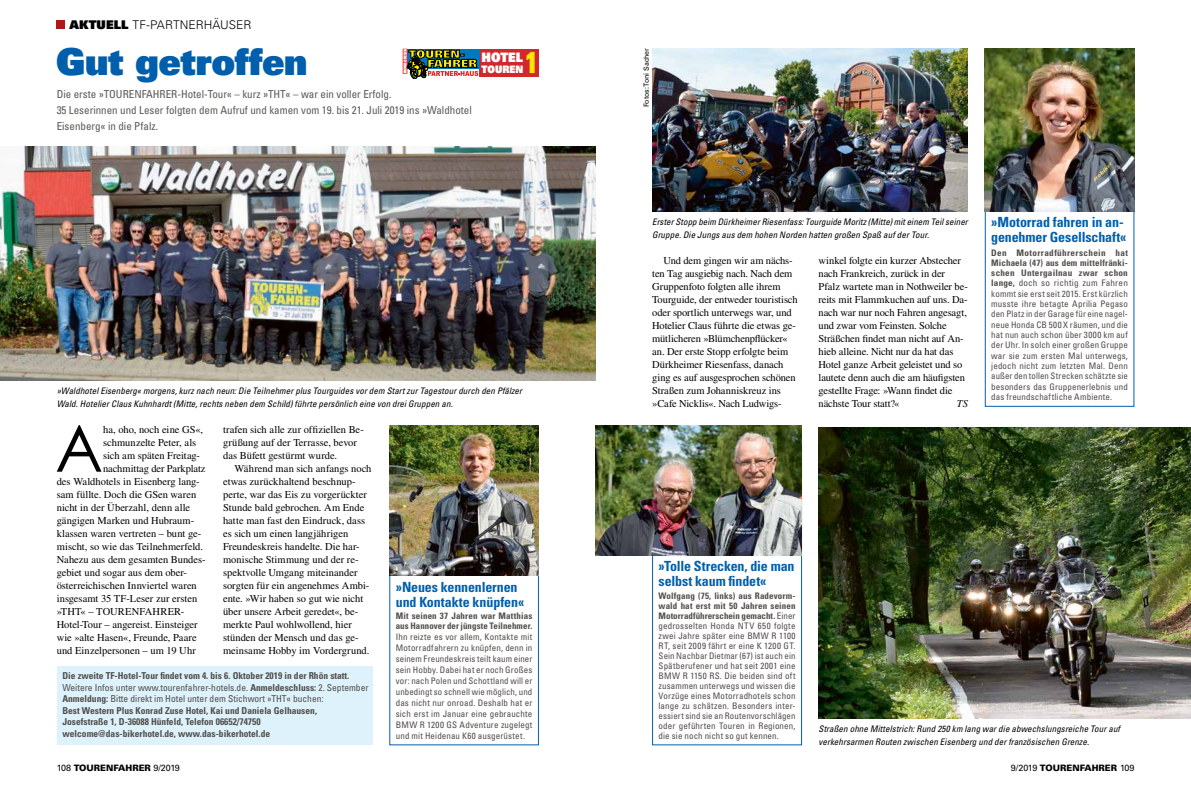
<style>
.page{position:relative;width:1191px;height:794px;background:#fff}
.page>*{position:absolute;margin:0;border:0;box-sizing:border-box;transform-origin:0 0}
.t1{font:64.8px "Century Gothic";color:#000}
.t2{font:37px "Univers LT Std X Black";letter-spacing:-.01em;color:#005fac}
.t3{font:700 condensed 28.8px "Univers LT Std";color:#ffea00;scale:.9 1}
.t4{font:700 condensed 14px/15px "Univers LT Std";letter-spacing:-.01em;color:#005fac}
.t5{font:13px "Univers LT Std X Black";color:#fff;scale:.92 1}
.t6{font:300 12px "Univers LT Std";color:#000}
.t7{font:condensed 11px/16px "Univers LT Std";color:#5c5956}
.t8{font:10.5px/13px "Times LT Std";letter-spacing:-.005em;color:#000}
.t9{font:10.5px "Times LT Std";letter-spacing:.02em;color:#000}
.t10{font:italic 10.5px "Times LT Std";color:#000}
.t11{font:10.2px "Univers LT Std X Black";color:#fff;scale:.92 1}
.t12{font:700 condensed 9.5px/11.5px "Univers LT Std";color:#514e4b}
.t13{font:condensed 9px/10.3px "Univers LT Std";letter-spacing:.01em;color:#514e4b;text-align:justify}
.t14{font:italic condensed 9px/13px "Univers LT Std";letter-spacing:.01em;color:#000}
.t15{font:700 condensed 9px/10px "Univers LT Std";letter-spacing:.01em;color:#514e4b}
.t16{font:900 8.8px "Univers LT Std";color:#000}
.t17{font:7px "Univers LT Std";color:#000}
.s1{font-family:"Univers LT Std X Black";font-weight:400}
.s2{font-weight:400}
.s3{font-weight:700}
.s4{font-weight:400;font-size:9px}
</style>
<div class="page">
<div style="left:57px;top:20px;width:8px;height:9px;background:#b11716"></div>
<div style="left:985px;top:48px;width:149px;height:359px;border:1px solid #005fac"></div>
<div style="left:652px;top:441px;width:150px;height:304px;border:1px solid #005fac"></div>
<div style="left:389px;top:425px;width:150px;height:320px;border:1px solid #005fac"></div>
<svg style="left:403px;top:48px;width:136px;height:29px"></svg>
<div style="left:479px;top:49px;width:60px;height:27px;background:#d2282d"></div>
<div style="left:407px;top:49px;width:72px;height:19px;background:#0078c0"></div>
<svg style="left:527px;top:52px;width:7px;height:21px"></svg>
<svg style="left:403px;top:49px;width:75px;height:30px"></svg>
<div style="left:57px;top:667px;width:315px;height:78px;background:#ddf2fb"></div>
<img style="left:0;top:147px;width:595px;height:234px">
<img style="left:652px;top:48px;width:316px;height:164px">
<img style="left:985px;top:48px;width:149px;height:164px">
<img style="left:389px;top:425px;width:149px;height:151px">
<img style="left:818px;top:427px;width:373px;height:292px">
<img style="left:595px;top:425px;width:207px;height:130px">
<p class="t6" style="left:69px;top:17px;width:183px"><span class="s1">AKTUELL</span> TF-PARTNERHÄUSER</p>
<h2 class="t2" style="left:56px;top:37px;width:253px">Gut getroffen</h2>
<p class="t7" style="left:57px;top:85px;width:417px">Die erste »TOURENFAHRER-Hotel-Tour« – kurz »THT« – war ein voller Erfolg.<br>35 Leserinnen und Leser folgten dem Aufruf und kamen vom 19. bis 21. Juli 2019 ins »Waldhotel<br>Eisenberg« in die Pfalz.</p>
<p class="t5" style="left:481px;top:49px;width:47px">HOTEL</p>
<p class="t11" style="left:481px;top:62px;width:47px">TOUREN</p>
<h3 class="t3" style="left:526px;top:45px;width:14px">1</h3>
<p class="t14" style="left:57px;top:384px;width:467px">»Waldhotel Eisenberg« morgens, kurz nach neun: Die Teilnehmer plus Tourguides vor dem Start zur Tagestour durch den Pfälzer<br>Wald. Hotelier Claus Kuhnhardt (Mitte, rechts neben dem Schild) führte persönlich eine von drei Gruppen an.</p>
<h1 class="t1" style="left:55px;top:409px;width:49px">A</h1>
<p class="t8" style="left:103px;top:422px;width:102px">ha, oho, noch eine GS«,</p>
<p class="t8" style="left:103px;top:435px;width:95px">schmunzelte Peter, als</p>
<p class="t8" style="left:103px;top:448px;width:98px">sich am späten Freitag-</p>
<p class="t8" style="left:103px;top:461px;width:104px">nachmittag der Parkplatz</p>
<p class="t8" style="left:57px;top:474px;width:145px">des Waldhotels in Eisenberg lang-</p>
<p class="t8" style="left:57px;top:487px;width:141px">sam füllte. Doch die GSen waren</p>
<p class="t8" style="left:57px;top:500px;width:135px">nicht in der Überzahl, denn alle</p>
<p class="t8" style="left:57px;top:513px;width:139px">gängigen Marken und Hubraum-</p>
<p class="t8" style="left:57px;top:526px;width:146px">klassen waren vertreten – bunt ge-</p>
<p class="t8" style="left:57px;top:539px;width:148px">mischt, so wie das Teilnehmerfeld.</p>
<p class="t8" style="left:57px;top:552px;width:150px">Nahezu aus dem gesamten Bundes-</p>
<p class="t8" style="left:57px;top:565px;width:132px">gebiet und sogar aus dem ober-</p>
<p class="t8" style="left:57px;top:578px;width:142px">österreichischen Innviertel waren</p>
<p class="t8" style="left:57px;top:591px;width:142px">insgesamt 35 TF-Leser zur ersten</p>
<p class="t9" style="left:57px;top:605px;width:127px">»THT« – TOURENFAHRER--</p>
<p class="t8" style="left:57px;top:617px;width:142px">Hotel-Tour – angereist. Einsteiger</p>
<p class="t8" style="left:57px;top:630px;width:142px">wie »alte Hasen«, Freunde, Paare</p>
<p class="t8" style="left:57px;top:643px;width:141px">und Einzelpersonen – um 19 Uhr</p>
<p class="t8" style="left:223px;top:422px;width:142px">trafen sich alle zur offiziellen Be&shy;grüßung auf der Terrasse, bevor das Büfett gestürmt wurde.</p>
<p class="t8" style="left:223px;top:461px;width:150px;text-indent:11px">Während man sich anfangs noch etwas zurückhaltend beschnup&shy;perte, war das Eis zu vorgerückter<br>Stunde bald gebrochen. Am Ende hatte man fast den Eindruck, dass es sich um einen langjährigen<br>Freundeskreis handelte. Die har&shy;monische Stimmung und der re&shy;spektvolle Umgang miteinander sorgten für ein angenehmes Ambi&shy;ente. »Wir haben so gut wie nicht über unsere Arbeit geredet«, be&shy;merkte Paul wohlwollend, hier stünden der Mensch und das ge&shy;meinsame Hobby im Vordergrund.</p>
<p class="t12" style="left:62px;top:670px;width:308px">Die zweite TF-Hotel-Tour findet vom 4. bis 6. Oktober 2019 in der Rhön statt.<br><span class="s2">Weitere Infos unter www.tourenfahrer-hotels.de.</span> Anmeldeschluss: <span class="s2">2. September </span>Anmeldung: <span class="s2">Bitte direkt im Hotel unter dem Stichwort »THT« buchen:<br></span>Best Western Plus Konrad Zuse Hotel, Kai und Daniela Gelhausen,<br>Josefstraße 1, D-36088 Hünfeld, Telefon 06652/74750 welcome@das-bikerhotel.de, www.das-bikerhotel.de</p>
<h3 class="t4" style="left:396px;top:579px;width:130px">»Neues kennenlernen und Kontakte knüpfen«</h3>
<p class="t15" style="left:396px;top:611px;width:138px">Mit seinen 37 Jahren war Matthias aus Hannover der jüngste Teilnehmer.</p>
<p class="t13" style="left:396px;top:631px;width:138px;line-height:11px">Ihn reizte es vor allem, Kontakte mit Motorradfahrern zu knüpfen, denn in seinem Freundeskreis teilt kaum einer sein Hobby. Dabei hat er noch Großes vor: nach Polen und Schottland will er unbedingt so schnell wie möglich, und das nicht nur onroad. Deshalb hat er sich erst im Januar eine gebrauchte BMW R 1200 GS Adventure zugelegt und mit Heidenau K60 ausgerüstet.</p>
<p class="t17" style="left:642px;top:107px;width:61px;rotate:-90deg">Fotos: Toni Sacher</p>
<p class="t14" style="left:652px;top:215px;width:317px">Erster Stopp beim Dürkheimer Riesenfass: Tourguide Moritz (Mitte) mit einem Teil seiner<br>Gruppe. Die Jungs aus dem hohen Norden hatten großen Spaß auf der Tour.</p>
<p class="t8" style="left:652px;top:253px;width:147px;text-indent:11px">Und dem gingen wir am nächs&shy;ten Tag ausgiebig nach. Nach dem<br>Gruppenfoto folgten alle ihrem<br>Tourguide, der entweder touristisch oder sportlich unterwegs war, und<br>Hotelier Claus führte die etwas ge&shy;mütlicheren »Blümchenpflücker« an. Der erste Stopp erfolgte beim<br>Dürkheimer Riesenfass, danach ging es auf ausgesprochen schönen<br>Straßen zum Johanniskreuz ins »Cafe Nicklis«. Nach Ludwigs-</p>
<p class="t8" style="left:818px;top:253px;width:151px">winkel folgte ein kurzer Abstecher nach Frankreich, zurück in der<br>Pfalz wartete man in Nothweiler be&shy;reits mit Flammkuchen auf uns. Da&shy;nach war nur noch Fahren angesagt, und zwar vom Feinsten. Solche<br>Sträßchen findet man nicht auf An&shy;hieb alleine. Nicht nur da hat das<br>Hotel ganze Arbeit geleistet und so lautete denn auch die am häufigsten gestellte Frage: »Wann findet die nächste Tour statt?«</p>
<p class="t10" style="left:957px;top:397px;width:13px">TS</p>
<h3 class="t4" style="left:991px;top:215px;width:137px">»Motorrad fahren in an&shy;genehmer Gesellschaft«</h3>
<p class="t13" style="left:991px;top:247px;width:138px"><span class="s3">Den Motorradführerschein hat Michaela (47) aus dem mittelfränki&shy;schen Untergailnau zwar schon lange,</span> doch so richtig zum Fahren kommt sie erst seit 2015. Erst kürzlich musste ihre betagte Aprilia Pegaso den Platz in der Garage für eine nagel&shy;neue Honda CB 500 X räumen, und die hat nun auch schon über 3000 km auf der Uhr. In solch einer großen Gruppe war sie zum ersten Mal unterwegs, jedoch nicht zum letzten Mal. Denn außer den tollen Strecken schätzte sie besonders das Gruppenerlebnis und das freundschaftliche Ambiente.</p>
<h3 class="t4" style="left:658px;top:559px;width:137px">»Tolle Strecken, die man selbst kaum findet«</h3>
<p class="t13" style="left:658px;top:591px;width:138px;line-height:10px"><span class="s3">Wolfgang (75, links) aus Radevorm&shy;wald hat erst mit 50 Jahren seinen Motorradführerschein gemacht.</span> Einer gedrosselten Honda NTV 650 folgte zwei Jahre später eine BMW R 1100<br>RT, seit 2009 fährt er eine K 1200 GT.<br>Sein Nachbar Dietmar (67) ist auch ein Spätberufener und hat seit 2001 eine BMW R 1150 RS. Die beiden sind oft zusammen unterwegs und wissen die Vorzüge eines Motorradhotels schon lange zu schätzen. Besonders inter&shy;essiert sind sie an Routenvorschlägen oder geführten Touren in Regionen, die sie noch nicht so gut kennen.</p>
<p class="t14" style="left:818px;top:722px;width:303px">Straßen ohne Mittelstrich: Rund 250 km lang war die abwechslungsreiche Tour auf verkehrsarmen Routen zwischen Eisenberg und der französischen Grenze.</p>
<p class="t16" style="left:57px;top:762px;width:125px"><span class="s4">108</span> TOURENFAHRER <span class="s4">9/2019</span></p>
<p class="t16" style="left:1011px;top:762px;width:125px"><span class="s4">9/2019</span> TOURENFAHRER <span class="s4">109</span></p>
</div>
